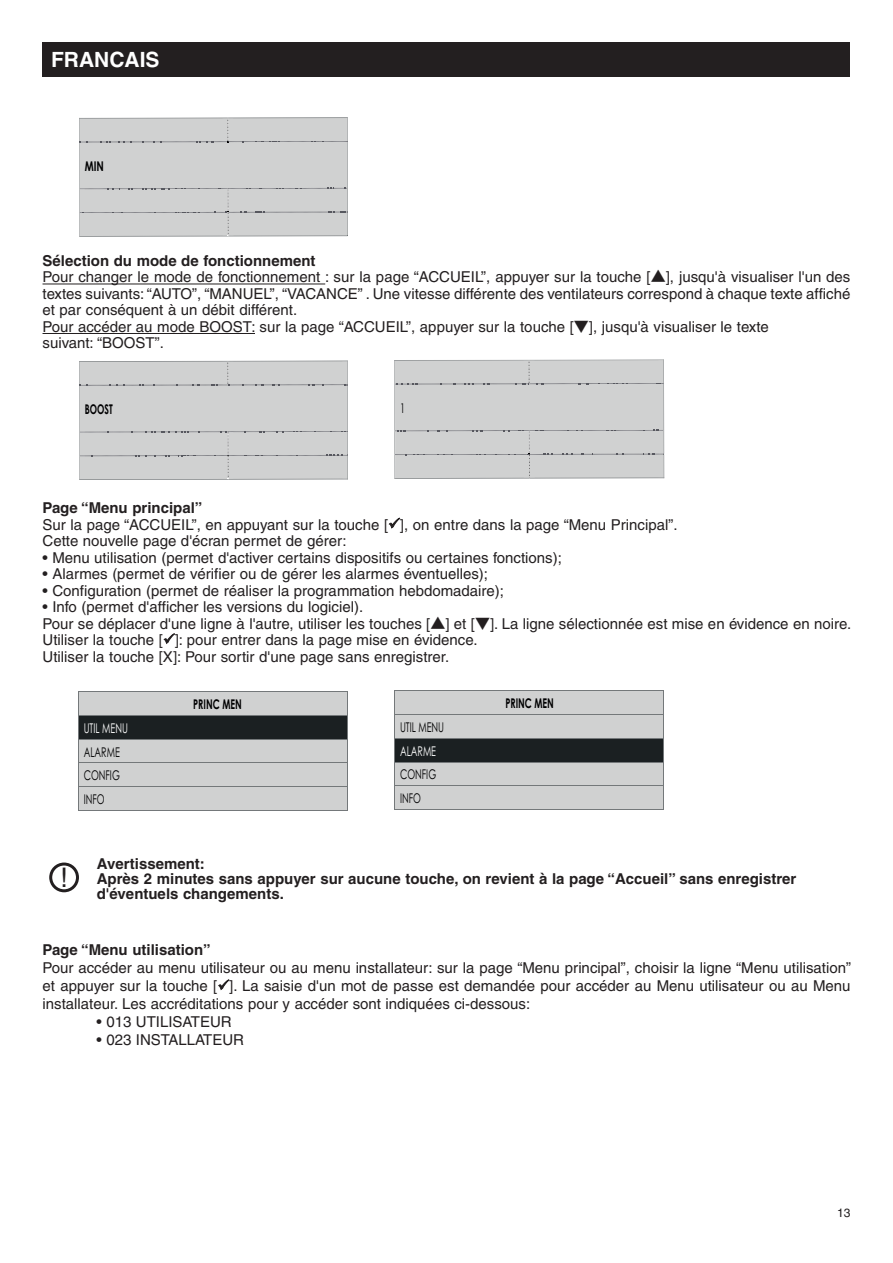
<style>
.page{position:relative;width:893px;height:1263px;background:#fff}
.page>*{position:absolute;margin:0;border:0;box-sizing:border-box;transform-origin:0 0}
.t1{font:27px "Helvetica LT";color:#231f20}
.t2{font:700 21px "Helvetica LT";color:#fff}
.t3{font:15px/16.5px "Helvetica LT";color:#231f20}
.t4{font:700 15px/15px "Helvetica LT";color:#231f20}
.t5{font:13.35px/23.7px "Century Gothic";color:#000001;text-align:justify;scale:.67 1}
.t6{font:700 13.35px "Century Gothic";color:#000001;scale:.67 1}
.t7{font:13.35px "Century Gothic";color:#fff;scale:.67 1}
.t8{font:700 13.35px "Century Gothic";color:#000001;scale:.65 1}
.t9{font:700 13.35px "Century Gothic";color:#000001;scale:.75 1}
.t10{font:12px "Helvetica LT";color:#231f20}
.s1{font-weight:700}
.s2{font-family:"Adobe Gothic Std";font-weight:700}
</style>
<div class="page">
<div style="left:43px;top:43px;width:807px;height:34px;background:#231f20"></div>
<hr style="left:43px;top:284px;width:282px;height:1px;background:#231f20">
<hr style="left:43px;top:333px;width:212px;height:1px;background:#231f20">
<svg style="left:79px;top:117px;width:269px;height:120px;background:#cccdce"></svg>
<svg style="left:79px;top:361px;width:269px;height:119px;background:#cccdcd"></svg>
<svg style="left:394px;top:359px;width:271px;height:120px;background:#cdcece"></svg>
<div style="left:79px;top:692px;width:268px;height:23px;background:#d0d1d1"></div>
<hr style="left:78px;top:691px;width:270px;height:1px;background:#74787a">
<div style="left:79px;top:716px;width:268px;height:23px;background:#1b2022"></div>
<hr style="left:78px;top:715px;width:270px;height:1px;background:#74787a">
<div style="left:79px;top:739px;width:268px;height:23px;background:#d0d1d1"></div>
<hr style="left:78px;top:739px;width:270px;height:1px;background:#74787a">
<div style="left:79px;top:763px;width:268px;height:23px;background:#d0d1d1"></div>
<hr style="left:78px;top:762px;width:270px;height:1px;background:#74787a">
<div style="left:79px;top:787px;width:268px;height:23px;background:#d0d1d1"></div>
<hr style="left:78px;top:786px;width:270px;height:1px;background:#74787a">
<svg style="left:78px;top:692px;width:1px;height:118px"></svg>
<hr style="left:78px;top:810px;width:269px;height:1px;background:#74787a">
<svg style="left:347px;top:692px;width:1px;height:119px"></svg>
<div style="left:395px;top:691px;width:268px;height:23px;background:#d0d1d1"></div>
<hr style="left:394px;top:691px;width:270px;height:1px;background:#74787a">
<div style="left:395px;top:715px;width:268px;height:23px;background:#d0d1d1"></div>
<hr style="left:394px;top:714px;width:270px;height:1px;background:#74787a">
<div style="left:395px;top:739px;width:268px;height:23px;background:#1b2022"></div>
<hr style="left:394px;top:738px;width:270px;height:1px;background:#74787a">
<div style="left:395px;top:762px;width:268px;height:23px;background:#d0d1d1"></div>
<hr style="left:394px;top:762px;width:270px;height:1px;background:#74787a">
<div style="left:395px;top:786px;width:268px;height:23px;background:#d0d1d1"></div>
<hr style="left:394px;top:785px;width:270px;height:1px;background:#74787a">
<svg style="left:394px;top:692px;width:1px;height:117px"></svg>
<hr style="left:394px;top:809px;width:269px;height:1px;background:#74787a">
<svg style="left:663px;top:692px;width:1px;height:118px"></svg>
<svg style="left:49px;top:862px;width:30px;height:30px"></svg>
<h2 class="t2" style="left:51px;top:47px;width:110px">FRANCAIS</h2>
<p class="t9" style="left:85px;top:161px;width:27px">MIN</p>
<p class="t3" style="left:43px;top:252px;width:809px"><span class="s1">Sélection du mode de fonctionnement<br></span>Pour changer le mode de fonctionnement : sur la page “ACCUEIL”, appuyer sur la touche [<span class="s2">▲</span>], jusqu'à visualiser l'un des textes suivants: “AUTO”, “MANUEL”, “VACANCE” . Une vitesse différente des ventilateurs correspond à chaque texte affiché et par conséquent à un débit différent.<br>Pour accéder au mode BOOST: sur la page “ACCUEIL”, appuyer sur la touche [<span class="s2">▼</span>], jusqu'à visualiser le texte<br>suivant: “BOOST”.</p>
<p class="t8" style="left:85px;top:404px;width:45px">BOOST</p>
<p class="t5" style="left:400px;top:397px;width:9px">1</p>
<p class="t3" style="left:43px;top:500px;width:637px"><span class="s1">Page “Menu principal”<br></span>Sur la page “ACCUEIL”, en appuyant sur la touche [✓], on entre dans la page “Menu Principal”.<br>Cette nouvelle page d'écran permet de gérer:</p>
<p class="t3" style="left:43px;top:549px;width:521px">• Menu utilisation (permet d'activer certains dispositifs ou certaines fonctions);</p>
<p class="t3" style="left:43px;top:566px;width:447px">• Alarmes (permet de vérifier ou de gérer les alarmes éventuelles);</p>
<p class="t3" style="left:43px;top:582px;width:463px">• Configuration (permet de réaliser la programmation hebdomadaire);</p>
<p class="t3" style="left:43px;top:599px;width:810px">• Info (permet d'afficher les versions du logiciel).<br>Pour se déplacer d'une ligne à l'autre, utiliser les touches [<span class="s2">▲</span>] et [<span class="s2">▼</span>]. La ligne sélectionnée est mise en évidence en noire.<br>Utiliser la touche [✓]: pour entrer dans la page mise en évidence.<br>Utiliser la touche [X]: Pour sortir d'une page sans enregistrer.</p>
<p class="t7" style="left:84px;top:723px;width:67px">UTIL MENU</p>
<p class="t5" style="left:84px;top:741px;width:56px">ALARME CONFIG INFO</p>
<p class="t6" style="left:193px;top:699px;width:74px">PRINC MEN</p>
<p class="t5" style="left:400px;top:716px;width:67px">UTIL MENU</p>
<p class="t7" style="left:400px;top:746px;width:55px">ALARME</p>
<p class="t5" style="left:400px;top:764px;width:56px">CONFIG<br>INFO</p>
<p class="t6" style="left:505px;top:698px;width:74px">PRINC MEN</p>
<h1 class="t1" style="left:61px;top:862px;width:9px">!</h1>
<p class="t4" style="left:97px;top:856px;width:701px">Avertissement:<br>Après 2 minutes sans appuyer sur aucune touche, on revient à la page “Accueil” sans enregistrer d'éventuels changements.</p>
<p class="t4" style="left:43px;top:942px;width:170px">Page “Menu utilisation”</p>
<p class="t3" style="left:43px;top:958px;width:810px;line-height:18.8px">Pour accéder au menu utilisateur ou au menu installateur: sur la page “Menu principal”, choisir la ligne “Menu utilisation” et appuyer sur la touche [✓]. La saisie d'un mot de passe est demandée pour accéder au Menu utilisateur ou au Menu</p>
<p class="t3" style="left:43px;top:995px;width:489px">installateur. Les accréditations pour y accéder sont indiquées ci-dessous:</p>
<p class="t3" style="left:97px;top:1013px;width:137px">• 013 UTILISATEUR</p>
<p class="t3" style="left:97px;top:1031px;width:149px">• 023 INSTALLATEUR</p>
<p class="t10" style="left:837px;top:1205px;width:15px">13</p>
</div>
